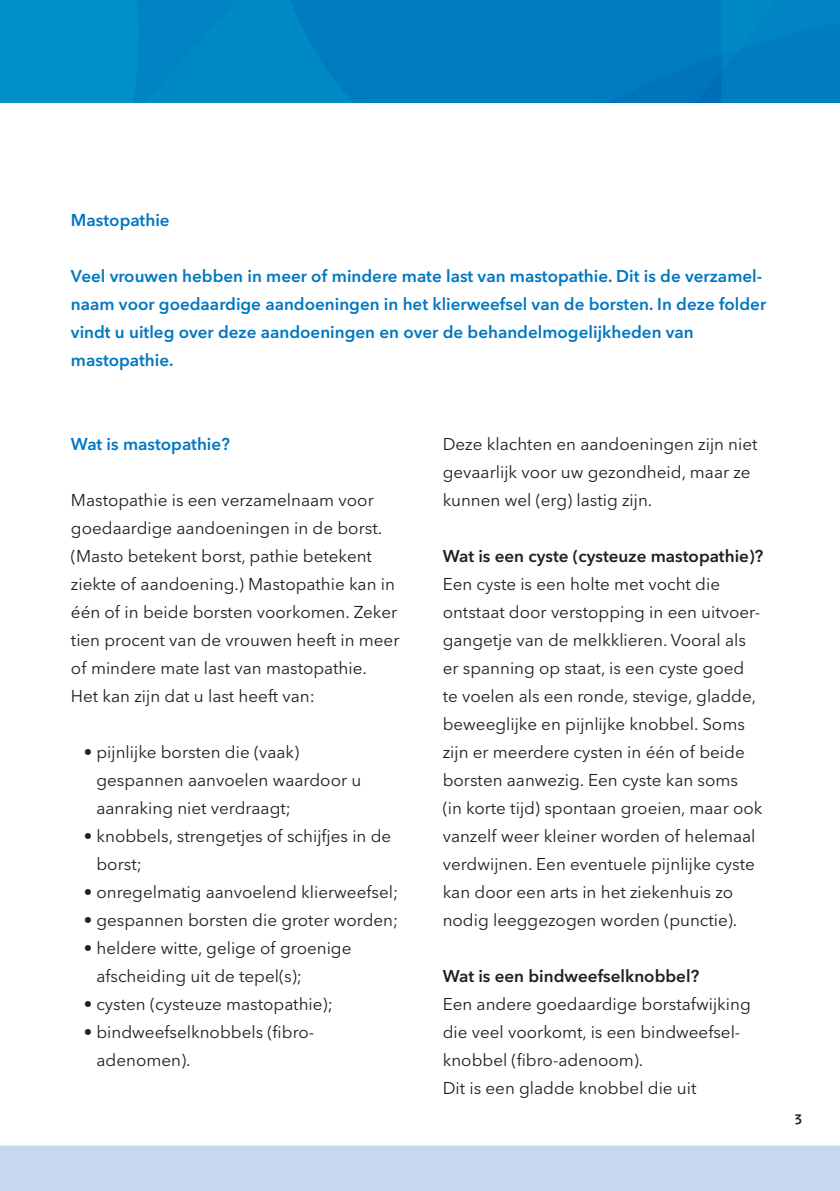
<style>
.page{position:relative;width:840px;height:1191px;background:#fff}
.page>*{position:absolute;margin:0;border:0;box-sizing:border-box;transform-origin:0 0}
.Subkopje_zw{font:17px/28px "Avenir Next LT Pro";color:#231f20}
.Subkopje_zw-2{font:600 17px/28px "Avenir Next LT Pro";color:#0077c0}
.Subkopje_zw-3{font:600 17px "Avenir Next LT Pro";color:#231f20}
.Subkopje_zw-4{font:600 14px "Avenir Next LT Pro";color:#231f20}
</style>
<div class="page">
<img style="left:0;top:0;width:839px;height:102px">
<div style="left:0;top:1145px;width:839px;height:46px;background:#c6d8ef"></div>
<p class="Subkopje_zw-2" style="left:71px;top:206px;width:100px">Mastopathie</p>
<p class="Subkopje_zw-2" style="left:71px;top:262px;width:696px">Veel vrouwen hebben in meer of mindere mate last van mastopathie. Dit is de verzamel&shy;naam voor goedaardige aandoeningen in het klierweefsel van de borsten. In deze folder vindt u uitleg over deze aandoeningen en over de behandelmogelijkheden van</p>
<p class="Subkopje_zw-2" style="left:71px;top:346px;width:104px">mastopathie.</p>
<p class="Subkopje_zw-2" style="left:71px;top:430px;width:160px">Wat is mastopathie?</p>
<p class="Subkopje_zw" style="left:71px;top:486px;width:330px">Mastopathie is een verzamelnaam voor goedaardige aandoeningen in de borst. (Masto betekent borst, pathie betekent ziekte of aandoening.) Mastopathie kan in één of in beide borsten voorkomen. Zeker tien procent van de vrouwen heeft in meer of mindere mate last van mastopathie.</p>
<p class="Subkopje_zw" style="left:71px;top:682px;width:245px">Het kan zijn dat u last heeft van:</p>
<p class="Subkopje_zw" style="left:84px;top:738px;width:217px">• pijnlijke borsten die (vaak)</p>
<p class="Subkopje_zw" style="left:96px;top:766px;width:266px">gespannen aanvoelen waardoor u</p>
<p class="Subkopje_zw" style="left:96px;top:794px;width:196px">aanraking niet verdraagt;</p>
<p class="Subkopje_zw" style="left:84px;top:822px;width:309px">• knobbels, strengetjes of schijfjes in de</p>
<p class="Subkopje_zw" style="left:96px;top:850px;width:47px">borst;</p>
<p class="Subkopje_zw" style="left:84px;top:878px;width:316px">• onregelmatig aanvoelend klierweefsel;</p>
<p class="Subkopje_zw" style="left:84px;top:906px;width:316px">• gespannen borsten die groter worden;</p>
<p class="Subkopje_zw" style="left:84px;top:934px;width:269px">• heldere witte, gelige of groenige</p>
<p class="Subkopje_zw" style="left:96px;top:962px;width:207px">afscheiding uit de tepel(s);</p>
<p class="Subkopje_zw" style="left:84px;top:990px;width:250px">• cysten (cysteuze mastopathie);</p>
<p class="Subkopje_zw" style="left:84px;top:1018px;width:232px">• bindweefselknobbels (fibro-</p>
<p class="Subkopje_zw" style="left:96px;top:1046px;width:96px">adenomen).</p>
<p class="Subkopje_zw" style="left:442px;top:430px;width:316px">Deze klachten en aandoeningen zijn niet gevaarlijk voor uw gezondheid, maar ze kunnen wel (erg) lastig zijn.</p>
<p class="Subkopje_zw-3" style="left:442px;top:546px;width:322px">Wat is een cyste (cysteuze mastopathie)?</p>
<p class="Subkopje_zw" style="left:442px;top:570px;width:319px">Een cyste is een holte met vocht die ontstaat door verstopping in een uitvoer&shy;gangetje van de melkklieren. Vooral als er spanning op staat, is een cyste goed te voelen als een ronde, stevige, gladde, beweeglijke en pijnlijke knobbel. Soms zijn er meerdere cysten in één of beide borsten aanwezig. Een cyste kan soms</p>
<p class="Subkopje_zw" style="left:442px;top:794px;width:321px">(in korte tijd) spontaan groeien, maar ook vanzelf weer kleiner worden of helemaal verdwijnen. Een eventuele pijnlijke cyste kan door een arts in het ziekenhuis zo nodig leeggezogen worden (punctie).</p>
<p class="Subkopje_zw-3" style="left:442px;top:966px;width:258px">Wat is een bindweefselknobbel?</p>
<p class="Subkopje_zw" style="left:442px;top:990px;width:309px">Een andere goedaardige borstafwijking die veel voorkomt, is een bindweefsel&shy;knobbel (fibro-adenoom).</p>
<p class="Subkopje_zw" style="left:442px;top:1074px;width:255px">Dit is een gladde knobbel die uit</p>
<p class="Subkopje_zw-4" style="left:794px;top:1109px;width:9px">3</p>
</div>
